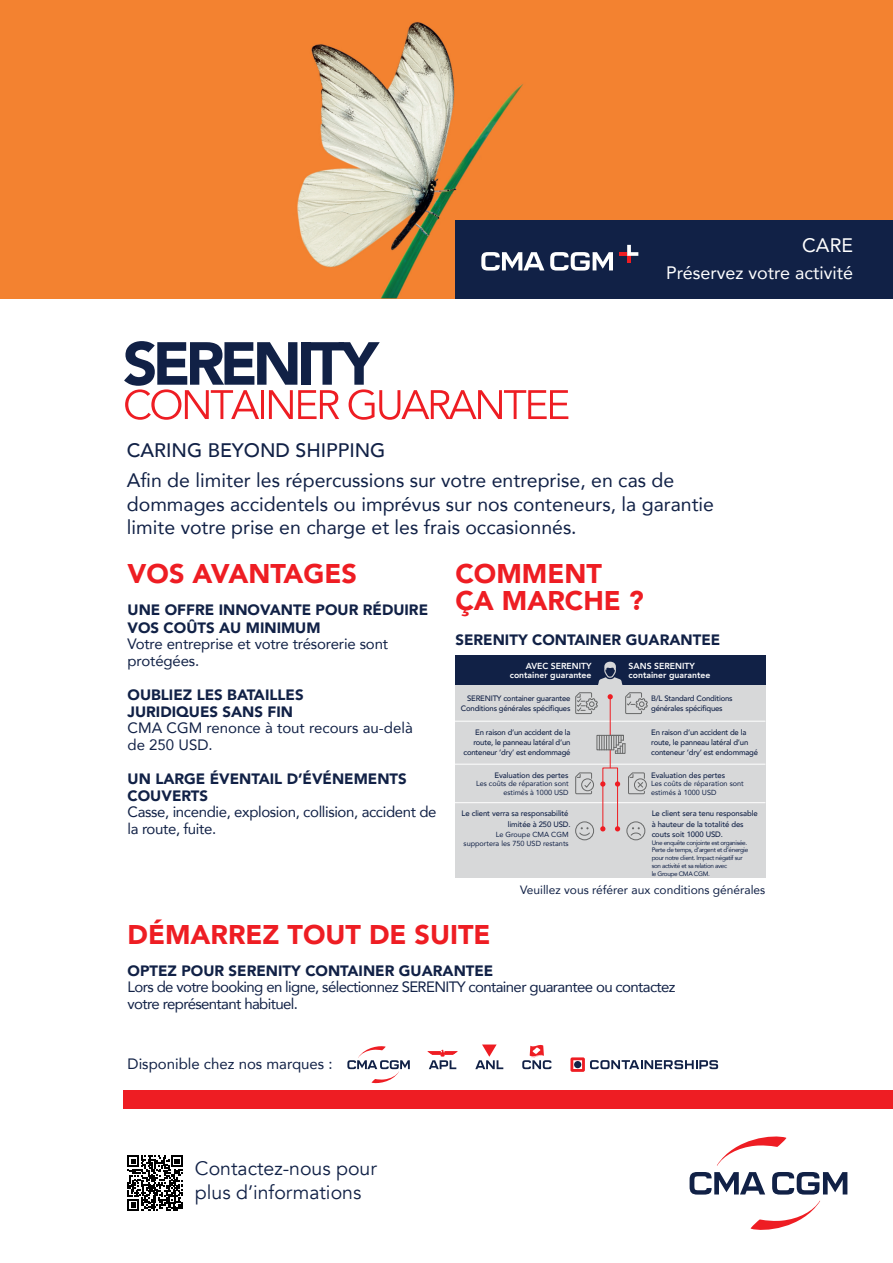
<style>
.page{position:relative;width:893px;height:1263px;background:#fff}
.page>*{position:absolute;margin:0;border:0;box-sizing:border-box;transform-origin:0 0}
.Texte_courant{font:900 27px "Avenir";color:#ee1d23}
.Introduction{font:19.5px/23.4px "Avenir";color:#112146}
.t1{font:19.5px/23.4px "Avenir";color:#112146}
.Introduction-2{font:500 19.5px "Avenir";color:#112146}
.Introduction-3{font:19.5px "Avenir";color:#fff}
.Introduction-4{font:18px "Avenir";color:#fff}
.Texte_courant-2{font:15px/16.5px "Avenir";letter-spacing:-.025em;color:#112146}
.Texte_courant-3{font:900 15px/16.5px "Avenir";color:#112146}
.Texte_courant-4{font:15px/16.5px "Avenir";color:#112146}
.Texte_courant-5{font:12px "Avenir";color:#112146}
.t2{font:800 8.7px/9.1px "Avenir";color:#fff;text-align:right}
.t3{font:500 7.8px/10.1px "Avenir";letter-spacing:-.025em;color:#112146}
.t4{font:7.35px/9.1px "Avenir";color:#112146;text-align:right}
.t5{font:6.45px/7.8px "Avenir";letter-spacing:-.05em;color:#112146}
.s1{font-weight:900}
</style>
<div class="page">
<img style="left:0;top:0;width:893px;height:298px">
<div style="left:123px;top:1091px;width:770px;height:18px;background:#ee1d23"></div>
<div style="left:455px;top:220px;width:438px;height:78px;background:#112146"></div>
<svg style="left:717px;top:1136px;width:69px;height:30px"></svg>
<svg style="left:690px;top:1172px;width:75px;height:22px"></svg>
<svg style="left:772px;top:1172px;width:75px;height:22px"></svg>
<svg style="left:751px;top:1200px;width:69px;height:30px"></svg>
<svg style="left:481px;top:252px;width:63px;height:19px"></svg>
<svg style="left:550px;top:252px;width:63px;height:19px"></svg>
<svg style="left:620px;top:245px;width:18px;height:18px"></svg>
<svg style="left:475px;top:1044px;width:28px;height:25px"></svg>
<svg style="left:522px;top:1045px;width:29px;height:24px"></svg>
<svg style="left:570px;top:1057px;width:148px;height:15px"></svg>
<svg style="left:347px;top:1046px;width:63px;height:38px"></svg>
<svg style="left:428px;top:1050px;width:30px;height:19px"></svg>
<svg style="left:124px;top:341px;width:444px;height:79px"></svg>
<div style="left:455px;top:665px;width:310px;height:212px;background:#d7d8d9"></div>
<div style="left:455px;top:656px;width:310px;height:29px;background:#112146"></div>
<hr style="left:455px;top:721px;width:310px;height:1px;background:#fff">
<hr style="left:455px;top:764px;width:310px;height:1px;background:#fff">
<hr style="left:455px;top:802px;width:310px;height:1px;background:#fff">
<svg style="left:600px;top:826px;width:5px;height:5px"></svg>
<svg style="left:615px;top:826px;width:5px;height:5px"></svg>
<div style="left:602px;top:768px;width:16px;height:61px;border:1px solid #ee1d23"></div>
<hr style="left:610px;top:697px;width:1px;height:38px;background:#ee1d23">
<div style="left:634px;top:778px;width:13px;height:13px;border:1px solid #686969;border-radius:50%"></div>
<svg style="left:575px;top:662px;width:73px;height:52px"></svg>
<div style="left:626px;top:821px;width:19px;height:19px;border:1px solid #686969;border-radius:50%"></div>
<svg style="left:630px;top:827px;width:11px;height:9px"></svg>
<div style="left:575px;top:821px;width:19px;height:19px;border:1px solid #686969;border-radius:50%"></div>
<svg style="left:579px;top:827px;width:11px;height:9px"></svg>
<svg style="left:575px;top:735px;width:70px;height:59px"></svg>
<svg style="left:128px;top:1155px;width:55px;height:56px"></svg>
<p class="Introduction-3" style="left:802px;top:229px;width:52px">CARE</p>
<p class="Introduction-4" style="left:666px;top:258px;width:189px">Préservez votre activité</p>
<p class="Introduction-2" style="left:127px;top:434px;width:260px">CARING BEYOND SHIPPING</p>
<p class="Introduction" style="left:127px;top:468px;width:589px">Afin de limiter les répercussions sur votre entreprise, en cas de dommages accidentels ou imprévus sur nos conteneurs, la garantie limite votre prise en charge et les frais occasionnés.</p>
<p class="Texte_courant" style="left:128px;top:551px;width:231px">VOS AVANTAGES</p>
<p class="Texte_courant-3" style="left:128px;top:600px;width:302px;line-height:18px">UNE OFFRE INNOVANTE POUR RÉDUIRE<br>VOS COÛTS AU MINIMUM</p>
<p class="Texte_courant-2" style="left:128px;top:635px;width:262px">Votre entreprise et votre trésorerie sont protégées.</p>
<p class="Texte_courant-3" style="left:128px;top:687px;width:178px">OUBLIEZ LES BATAILLES<br>JURIDIQUES SANS FIN</p>
<p class="Texte_courant-4" style="left:128px;top:719px;width:287px">CMA CGM renonce à tout recours au-delà de 250 USD.</p>
<p class="Texte_courant-3" style="left:128px;top:771px;width:281px">UN LARGE ÉVENTAIL D’ÉVÉNEMENTS<br>COUVERTS</p>
<p class="Texte_courant-2" style="left:128px;top:803px;width:311px">Casse, incendie, explosion, collision, accident de la route, fuite.</p>
<p class="Texte_courant" style="left:455px;top:551px;width:148px">COMMENT</p>
<p class="Texte_courant" style="left:455px;top:578px;width:190px">ÇA MARCHE ?</p>
<p class="Texte_courant-3" style="left:455px;top:631px;width:266px">SERENITY CONTAINER GUARANTEE</p>
<p class="t2" style="left:510px;top:661px;width:83px">AVEC SERENITY container guarantee</p>
<p class="t2" style="left:629px;top:661px;width:83px;text-align:left">SANS SERENITY container guarantee</p>
<p class="t3" style="left:651px;top:692px;width:83px">B/L Standard Conditions générales spécifiques</p>
<p class="t3" style="left:461px;top:692px;width:111px;text-align:right">SERENITY container guarantee<br>Conditions générales spécifiques</p>
<p class="t3" style="left:464px;top:727px;width:108px;text-align:right">En raison d’un accident de la route, le panneau latéral d’un conteneur ‘dry’ est endommagé</p>
<p class="t3" style="left:651px;top:727px;width:108px">En raison d’un accident de la route, le panneau latéral d’un conteneur ‘dry’ est endommagé</p>
<p class="t3" style="left:494px;top:769px;width:76px">Evaluation des pertes</p>
<p class="t4" style="left:476px;top:779px;width:94px">Les coûts de réparation sont estimés à 1000 USD</p>
<p class="t3" style="left:651px;top:769px;width:76px">Evaluation des pertes</p>
<p class="t4" style="left:651px;top:779px;width:94px;text-align:left">Les coûts de réparation sont estimés à 1000 USD</p>
<p class="t3" style="left:462px;top:808px;width:111px;text-align:right">Le client verra sa responsabilité limitée à 250 USD.</p>
<p class="t3" style="left:652px;top:808px;width:108px">Le client sera tenu responsable à hauteur de la totalité des couts soit 1000 USD.</p>
<p class="t5" style="left:652px;top:838px;width:98px">Une enquête conjointe est organisée.<br>Perte de temps, d’argent et d’énergie pour notre client. Impact négatif sur son activité et sa relation avec<br>le Groupe CMA CGM.</p>
<p class="t4" style="left:464px;top:829px;width:107px">Le Groupe CMA CGM supportera les 750 USD restants</p>
<p class="Texte_courant-5" style="left:520px;top:880px;width:247px">Veuillez vous référer aux conditions générales</p>
<p class="Texte_courant" style="left:128px;top:912px;width:364px">DÉMARREZ TOUT DE SUITE</p>
<p class="Texte_courant-2" style="left:128px;top:962px;width:550px"><span class="s1">OPTEZ POUR SERENITY CONTAINER GUARANTEE<br></span>Lors de votre booking en ligne, sélectionnez SERENITY container guarantee ou contactez votre représentant habituel.</p>
<p class="Texte_courant-4" style="left:128px;top:1055px;width:207px">Disponible chez nos marques :</p>
<p class="t1" style="left:195px;top:1157px;width:184px">Contactez-nous pour plus d’informations</p>
</div>
